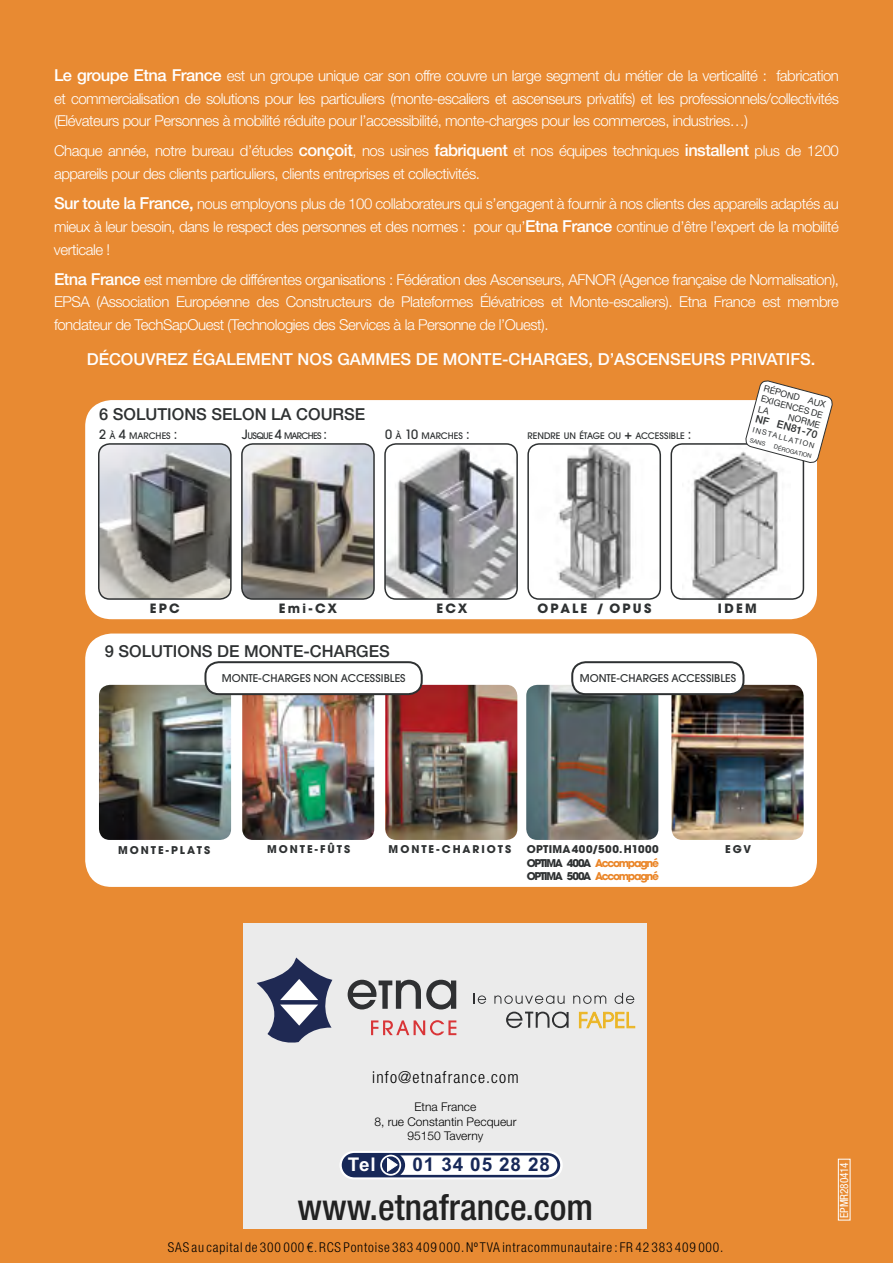
<style>
.page{position:relative;width:893px;height:1263px;background:#e88a32}
.page>*{position:absolute;margin:0;border:0;box-sizing:border-box;transform-origin:0 0}
.t1{font:500 condensed 36px "Helvetica Neue LT Pro";color:#222}
.t2{font:700 18.9px "Arial";letter-spacing:.045em;color:#172858}
.t3{font:700 18.9px "Arial";color:#fff}
.t4{font:500 16.5px "Helvetica Neue LT Pro";color:#fff}
.t5{font:500 16.5px "Helvetica Neue LT Pro";color:#2e3132}
.t6{font:300 condensed 16.5px "Helvetica Neue LT Pro";letter-spacing:.07em;color:#000}
.t7{font:300 15px/22.5px "Helvetica Neue LT Pro";letter-spacing:-.03em;color:#fff;text-align:justify}
.t8{font:300 condensed 13.5px "Helvetica Neue LT Pro";letter-spacing:.06em;color:#000}
.t9{font:700 12.75px "ITC Avant Garde Pro";letter-spacing:.18em;color:#2e3132}
.t10{font:300 12px/14.7px "Helvetica Neue LT Pro";color:#000;text-align:center}
.t11{font:condensed 11.25px "Helvetica Neue LT Pro";letter-spacing:-.015em;color:#fff}
.t12{font:700 10.65px/13.4px "ITC Avant Garde Pro";letter-spacing:-.06em;color:#2e3132;text-align:justify}
.t13{font:500 10.65px "ITC Avant Garde Pro";color:#2e3132}
.t14{font:700 10.65px "ITC Avant Garde Pro";letter-spacing:.185em;color:#2e3132}
.t15{font:500 10.5px "Helvetica Neue LT Pro";color:#2e3132}
.t16{font:9px/10.5px "Helvetica Neue LT Pro";color:#2e3132;text-align:justify}
.t17{font:500 8.85px "ITC Avant Garde Pro";letter-spacing:-.005em;color:#2e3132}
.t18{font:500 8.85px "ITC Avant Garde Pro";letter-spacing:-.075em;color:#2e3132}
.t19{font:7.5px "Helvetica Neue LT Pro";color:#2e3132}
.t20{font:6px "Helvetica Neue LT Pro";color:#2e3132}
.s1{font-weight:500;font-size:16.5px}
.s2{font-size:12.75px}
.s3{color:#ea8527}
</style>
<div class="page">
<div style="left:243px;top:923px;width:404px;height:306px;background:#ebebeb"></div>
<div style="left:838px;top:1159px;width:12px;height:61px;border:1px solid #fff"></div>
<div style="left:85px;top:400px;width:732px;height:219px;background:#fff;border-radius:26px"></div>
<img style="left:101px;top:446px;width:128px;height:151px">
<div style="left:98px;top:443px;width:134px;height:157px;border:2px solid #2e3132;border-radius:11px"></div>
<img style="left:387px;top:446px;width:128px;height:151px">
<div style="left:384px;top:443px;width:134px;height:157px;border:2px solid #2e3132;border-radius:11px"></div>
<img style="left:244px;top:446px;width:128px;height:151px">
<div style="left:241px;top:443px;width:134px;height:157px;border:2px solid #2e3132;border-radius:11px"></div>
<img style="left:691px;top:451px;width:87px;height:146px">
<div style="left:670px;top:443px;width:134px;height:157px;border:2px solid #2e3132;border-radius:11px"></div>
<img style="left:530px;top:446px;width:128px;height:151px">
<div style="left:527px;top:443px;width:134px;height:157px;border:2px solid #2e3132;border-radius:11px"></div>
<svg style="left:744px;top:380px;width:89px;height:84px"></svg>
<div style="left:85px;top:633px;width:732px;height:254px;background:#fff;border-radius:26px"></div>
<img style="left:99px;top:685px;width:132px;height:155px">
<img style="left:385px;top:685px;width:132px;height:155px">
<img style="left:242px;top:695px;width:132px;height:145px">
<img style="left:671px;top:685px;width:133px;height:155px">
<img style="left:526px;top:685px;width:132px;height:155px">
<div style="left:572px;top:662px;width:171px;height:32px;background:#fff;border-radius:14px"></div>
<div style="left:571px;top:661px;width:173px;height:34px;border:2px solid #2e3132;border-radius:14px"></div>
<div style="left:205px;top:662px;width:217px;height:32px;background:#fff;border-radius:14px"></div>
<div style="left:204px;top:661px;width:219px;height:34px;border:2px solid #2e3132;border-radius:14px"></div>
<svg style="left:257px;top:957px;width:75px;height:86px"></svg>
<svg style="left:371px;top:1020px;width:85px;height:15px"></svg>
<svg style="left:348px;top:979px;width:138px;height:30px"></svg>
<svg style="left:494px;top:995px;width:71px;height:9px"></svg>
<svg style="left:573px;top:995px;width:33px;height:9px"></svg>
<svg style="left:615px;top:993px;width:19px;height:11px"></svg>
<svg style="left:578px;top:1011px;width:57px;height:17px"></svg>
<svg style="left:506px;top:1011px;width:63px;height:17px"></svg>
<svg style="left:339px;top:1151px;width:224px;height:28px"></svg>
<svg style="left:342px;top:1153px;width:218px;height:24px;background:#a6adbf"></svg>
<p class="t7" style="left:54px;top:64px;width:786px"><span class="s1">LE GROUPE ETNA FRANCE</span> est un groupe unique car son offre couvre un large segment du métier de la verticalité : fabrication et commercialisation de solutions pour les particuliers (monte-escaliers et ascenseurs privatifs) et les professionnels/collectivités (Elévateurs pour Personnes à mobilité réduite pour l’accessibilité, monte-charges pour les commerces, industries…)</p>
<p class="t7" style="left:54px;top:139px;width:786px">Chaque année, notre bureau d’études <span class="s1">CONÇOIT</span>, nos usines <span class="s1">FABRIQUENT</span> et nos équipes techniques <span class="s1">INSTALLENT</span> plus de 1200 appareils pour des clients particuliers, clients entreprises et collectivités.</p>
<p class="t7" style="left:54px;top:192px;width:786px"><span class="s1">SUR TOUTE LA FRANCE,</span> nous employons plus de 100 collaborateurs qui s’engagent à fournir à nos clients des appareils adaptés au mieux à leur besoin, dans le respect des personnes et des normes : pour qu’<span class="s1">ETNA FRANCE</span> continue d’être l’expert de la mobilité verticale !</p>
<p class="t7" style="left:54px;top:268px;width:786px"><span class="s1">ETNA FRANCE</span> est membre de différentes organisations : Fédération des Ascenseurs, AFNOR (Agence française de Normalisation), EPSA (Association Européenne des Constructeurs de Plateformes Élévatrices et Monte-escaliers). Etna France est membre fondateur de TechSapOuest (Technologies des Services à la Personne de l’Ouest).</p>
<p class="t4" style="left:87px;top:349px;width:35px">DÉCOU</p>
<p class="t4" style="left:145px;top:349px;width:93px">VREZ ÉGALEME</p>
<p class="t4" style="left:271px;top:349px;width:103px">NT NOS GAMMES</p>
<p class="t4" style="left:416px;top:349px;width:221px">DE MONTE-CHARGES, D’ASCE</p>
<p class="t4" style="left:658px;top:349px;width:24px">NSEURS</p>
<p class="t4" style="left:730px;top:349px;width:87px">PRIVATIFS.</p>
<p class="t5" style="left:99px;top:404px;width:26px">6 SOLU</p>
<p class="t5" style="left:157px;top:404px;width:66px">TIONS SELO</p>
<p class="t5" style="left:255px;top:404px;width:54px">N LA COURSE</p>
<p class="t17" style="left:99px;top:430px;width:80px"><span class="s2">2</span> À <span class="s2">4</span> MARCHES <span class="s2">:</span></p>
<p class="t18" style="left:242px;top:430px;width:87px"><span class="s2">J</span>USQUE <span class="s2">4</span> MARCHES <span class="s2">:</span></p>
<p class="t17" style="left:385px;top:430px;width:86px"><span class="s2">0</span> À <span class="s2">10</span> MARCHES <span class="s2">:</span></p>
<p class="t17" style="left:527px;top:430px;width:165px">RENDRE UN ÉTAGE OU <span class="s2">+</span> ACCESSIBLE <span class="s2">:</span></p>
<p class="t16" style="left:765px;top:383px;width:65px;rotate:15deg">Répond aux exigences de la</p>
<p class="t16" style="left:790px;top:411px;width:34px;rotate:15deg">nor me</p>
<p class="t15" style="left:757px;top:412px;width:65px;rotate:15deg">NF EN81-70</p>
<p class="t19" style="left:754px;top:425px;width:65px;rotate:15deg">installation</p>
<p class="t20" style="left:751px;top:436px;width:17px;rotate:15deg">sans</p>
<p class="t20" style="left:775px;top:443px;width:40px;rotate:15deg">dér ogation</p>
<p class="t9" style="left:150px;top:599px;width:32px">EPC</p>
<p class="t9" style="left:279px;top:600px;width:60px">Emi-CX</p>
<p class="t9" style="left:436px;top:599px;width:33px">ECX</p>
<p class="t9" style="left:596px;top:599px;width:57px">/ OPUS</p>
<p class="t9" style="left:718px;top:599px;width:40px">IDEM</p>
<p class="t9" style="left:537px;top:599px;width:51px">OPALE</p>
<p class="t5" style="left:105px;top:641px;width:26px">9 SOLU</p>
<p class="t5" style="left:163px;top:641px;width:217px">TIONS DE MONTE-CHARGES</p>
<p class="t13" style="left:222px;top:671px;width:9px">MONTE</p>
<p class="t13" style="left:259px;top:671px;width:12px">-CHARGES</p>
<p class="t13" style="left:313px;top:671px;width:9px">NON</p>
<p class="t13" style="left:341px;top:671px;width:7px">ACCESSIBLES</p>
<p class="t13" style="left:580px;top:671px;width:9px">MONTE</p>
<p class="t13" style="left:617px;top:671px;width:12px">-CHARGES</p>
<p class="t13" style="left:671px;top:671px;width:7px">ACCESSIBLES</p>
<p class="t14" style="left:118px;top:843px;width:94px">MONTE-PLATS</p>
<p class="t14" style="left:267px;top:842px;width:85px">MONTE-FÛTS</p>
<p class="t12" style="left:725px;top:843px;width:27px">EGV</p>
<p class="t14" style="left:389px;top:842px;width:124px">MONTE-CHARIOTS</p>
<p class="t12" style="left:527px;top:843px;width:134px">OPTIMA 400/500. H1000<br>OPTIMA 400A <span class="s3">Accompagné </span>OPTIMA 500A <span class="s3">Accompagné</span></p>
<p class="t6" style="left:372px;top:1067px;width:148px">info@etnafrance.com</p>
<p class="t10" style="left:374px;top:1099px;width:144px">Etna France<br>8, rue Constantin Pecqueur<br>95150 Taverny</p>
<p class="t3" style="left:348px;top:1152px;width:29px">Tel</p>
<p class="t2" style="left:413px;top:1152px;width:139px">01 34 05 28 28</p>
<h1 class="t1" style="left:298px;top:1185px;width:297px">www.etnafrance.com</h1>
<p class="t8" style="left:168px;top:1239px;width:557px">SAS au capital de 300 000 €. RCS Pontoise 383 409 000. Nº TVA intracommunautaire : FR 42 383 409 000.</p>
<p class="t11" style="left:838px;top:1218px;width:57px;rotate:-90deg">EPMR280414</p>
</div>
